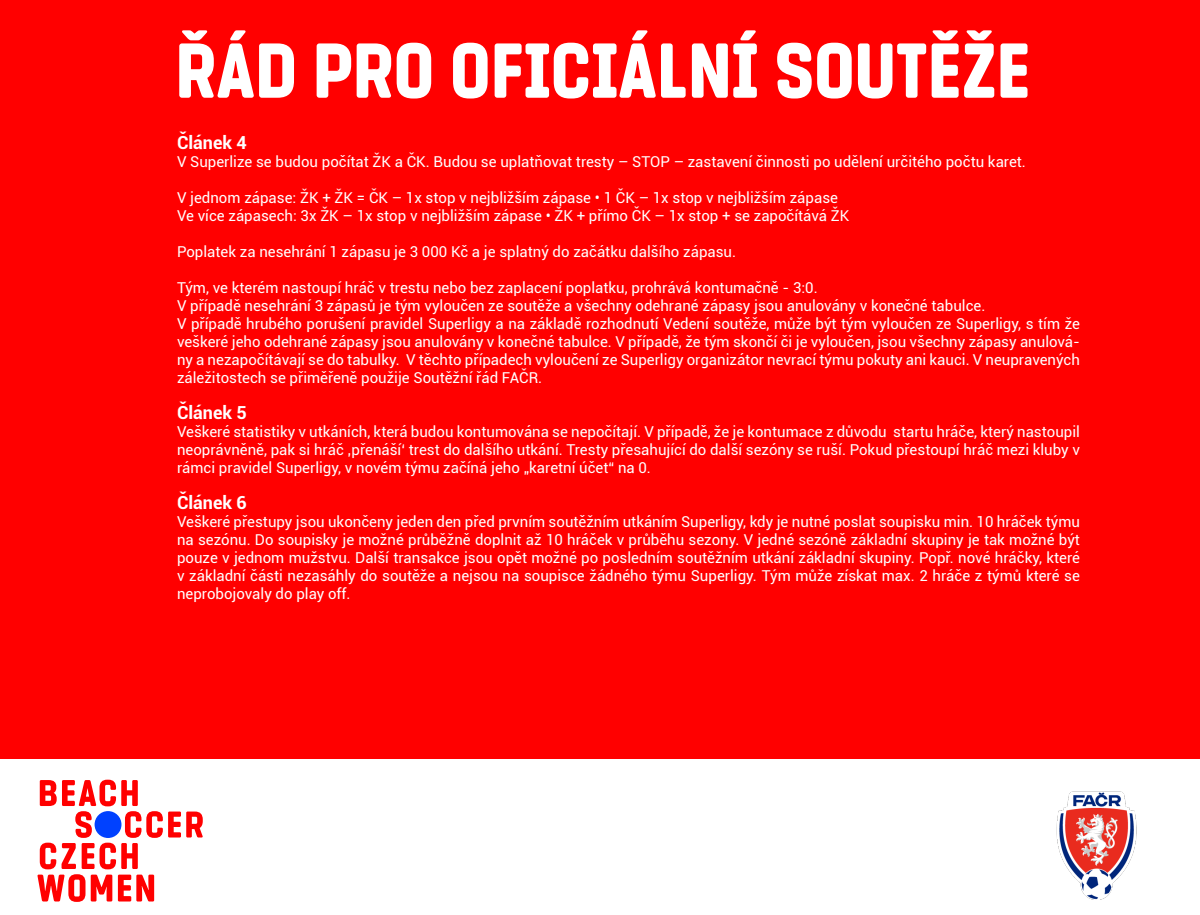
<style>
.page{position:relative;width:1200px;height:915px;background:#f00}
.page>*{position:absolute;margin:0;border:0;box-sizing:border-box;transform-origin:0 0}
.t1{font:78px "BC Dres Four";color:#fff}
.t2{font:700 18px "Roboto";color:#fff}
.t3{font:15px/18px "Roboto";color:#fff}
</style>
<div class="page">
<div style="left:0;top:759px;width:1200px;height:156px;background:#fff"></div>
<svg style="left:37px;top:780px;width:166px;height:122px"></svg>
<img style="left:1056px;top:791px;width:81px;height:109px">
<h1 class="t1" style="left:175px;top:27px;width:857px">ŘÁD PRO OFICIÁLNÍ SOUTĚŽE</h1>
<p class="t2" style="left:177px;top:129px;width:71px">Článek 4</p>
<p class="t3" style="left:177px;top:152px;width:850px">V Superlize se budou počítat ŽK a ČK. Budou se uplatňovat tresty – STOP – zastavení činnosti po udělení určitého počtu karet.</p>
<p class="t3" style="left:177px;top:188px;width:674px">V jednom zápase: ŽK + ŽK = ČK – 1x stop v nejbližším zápase • 1 ČK – 1x stop v nejbližším zápase<br>Ve více zápasech: 3x ŽK – 1x stop v nejbližším zápase • ŽK + přímo ČK – 1x stop + se započítává ŽK</p>
<p class="t3" style="left:177px;top:242px;width:561px">Poplatek za nesehrání 1 zápasu je 3 000 Kč a je splatný do začátku dalšího zápasu.</p>
<p class="t3" style="left:177px;top:278px;width:905px">Tým, ve kterém nastoupí hráč v trestu nebo bez zaplacení poplatku, prohrává kontumačně - 3:0.<br>V případě nesehrání 3 zápasů je tým vyloučen ze soutěže a všechny odehrané zápasy jsou anulovány v konečné tabulce.<br>V případě hrubého porušení pravidel Superligy a na základě rozhodnutí Vedení soutěže, může být tým vyloučen ze Superligy, s tím že veškeré jeho odehrané zápasy jsou anulovány v konečné tabulce. V případě, že tým skončí či je vyloučen, jsou všechny zápasy anulová&shy;ny a nezapočítávají se do tabulky. V těchto případech vyloučení ze Superligy organizátor nevrací týmu pokuty ani kauci. V neupravených záležitostech se přiměřeně použije Soutěžní řád FAČR.</p>
<p class="t2" style="left:177px;top:399px;width:71px">Článek 5</p>
<p class="t3" style="left:177px;top:422px;width:904px;text-align:justify">Veškeré statistiky v utkáních, která budou kontumována se nepočítají. V případě, že je kontumace z důvodu startu hráče, který nastoupil neoprávněně, pak si hráč ‚přenáší‘ trest do dalšího utkání. Tresty přesahující do další sezóny se ruší. Pokud přestoupí hráč mezi kluby v rámci pravidel Superligy, v novém týmu začíná jeho „karetní účet“ na 0.</p>
<p class="t2" style="left:177px;top:489px;width:71px">Článek 6</p>
<p class="t3" style="left:177px;top:512px;width:904px;text-align:justify">Veškeré přestupy jsou ukončeny jeden den před prvním soutěžním utkáním Superligy, kdy je nutné poslat soupisku min. 10 hráček týmu na sezónu. Do soupisky je možné průběžně doplnit až 10 hráček v průběhu sezony. V jedné sezóně základní skupiny je tak možné být pouze v jednom mužstvu. Další transakce jsou opět možné po posledním soutěžním utkání základní skupiny. Popř. nové hráčky, které v základní části nezasáhly do soutěže a nejsou na soupisce žádného týmu Superligy. Tým může získat max. 2 hráče z týmů které se neprobojovaly do play off.</p>
</div>
